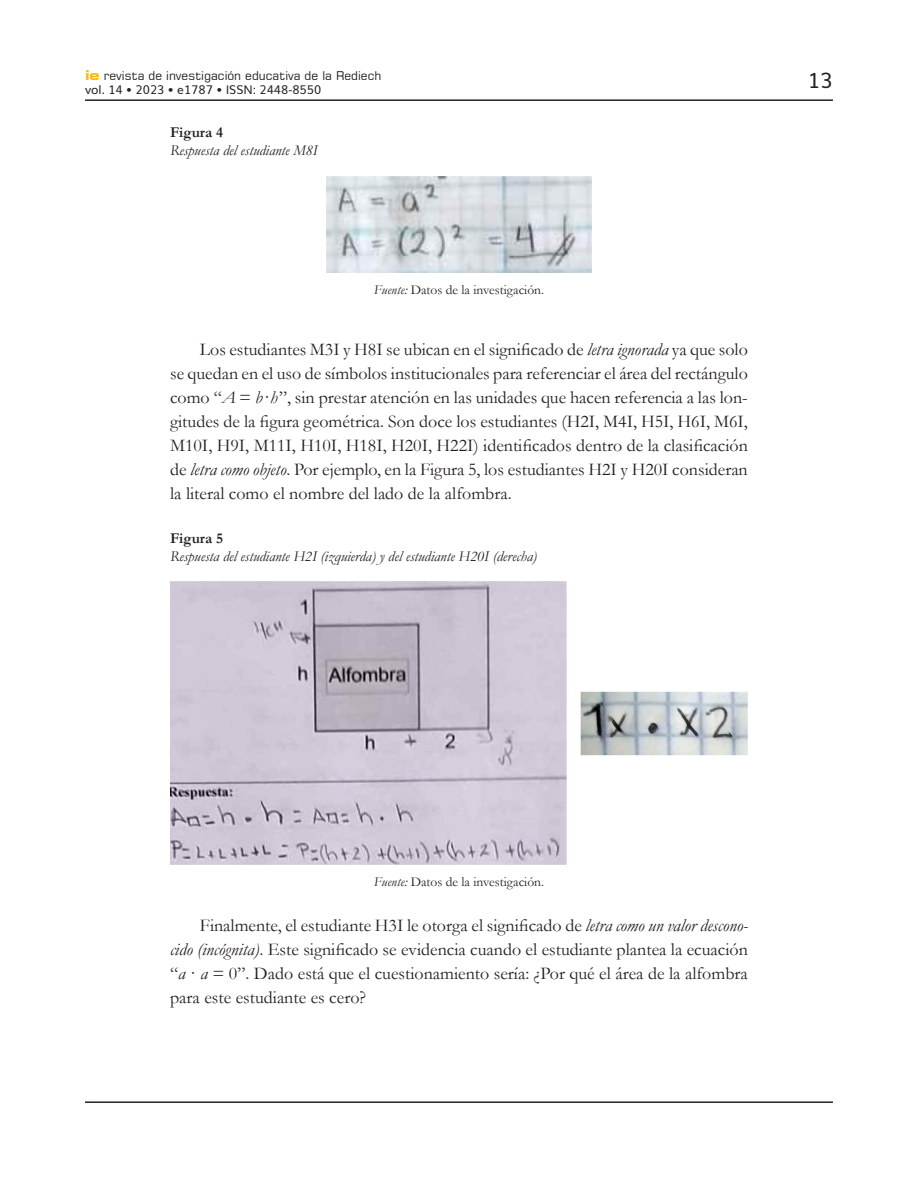
<style>
.page{position:relative;width:918px;height:1188px;background:#fff}
.page>*{position:absolute;margin:0;border:0;box-sizing:border-box;transform-origin:0 0}
.t1{font:21px "Muli";color:#231f20}
.Cuerpo{font:18px/24px "Garamond";color:#231f20;text-align:justify}
.Figura-Down{font:italic 15px "Garamond";color:#231f20}
.Figura-Up{font:700 15px "Garamond";color:#231f20}
.Figura-Fuente{font:13.5px "Garamond";color:#231f20}
.t2{font:12px "Square 721 BT";color:#231f20}
.t3{font:12px "Muli";color:#231f20}
.s1{font-weight:700;font-stretch:expanded;font-size:13.5px;color:#fcb814}
.s2{font-style:italic}
</style>
<div class="page">
<hr style="left:85px;top:99px;width:748px;height:2px;background:#231f20">
<hr style="left:85px;top:1101px;width:748px;height:2px;background:#231f20">
<img style="left:326px;top:176px;width:266px;height:96px">
<img style="left:170px;top:582px;width:578px;height:282px">
<p class="t2" style="left:85px;top:68px;width:298px"><span class="s1">ie</span> revista de investigación educativa de la Rediech</p>
<p class="t3" style="left:85px;top:80px;width:238px">vol. 14 • 2023 • e1787 • ISSN: 2448-8550</p>
<p class="Figura-Up" style="left:170px;top:122px;width:54px">Figura 4</p>
<p class="Figura-Down" style="left:170px;top:140px;width:149px">Respuesta del estudiante M8I</p>
<p class="Figura-Fuente" style="left:374px;top:281px;width:172px"><span class="s2">Fuente:</span> Datos de la investigación.</p>
<p class="Cuerpo" style="left:170px;top:337px;width:579px;text-indent:30px">Los estudiantes M3I y H8I se ubican en el significado de <span class="s2">letra ignorada</span> ya que solo se quedan en el uso de símbolos institucionales para referenciar el área del rectángulo como “<span class="s2">A</span> = <span class="s2">b</span>·<span class="s2">h</span>”, sin prestar atención en las unidades que hacen referencia a las lon&shy;gitudes de la figura geométrica. Son doce los estudiantes (H2I, M4I, H5I, H6I, M6I, M10I, H9I, M11I, H10I, H18I, H20I, H22I) identificados dentro de la clasificación de <span class="s2">letra como objeto</span>. Por ejemplo, en la Figura 5, los estudiantes H2I y H20I consideran la literal como el nombre del lado de la alfombra.</p>
<p class="Figura-Up" style="left:170px;top:528px;width:54px">Figura 5</p>
<p class="Figura-Down" style="left:170px;top:546px;width:368px">Respuesta del estudiante H2I (izquierda) y del estudiante H20I (derecha)</p>
<p class="t1" style="left:808px;top:64px;width:27px">13</p>
<p class="Figura-Fuente" style="left:374px;top:873px;width:172px"><span class="s2">Fuente:</span> Datos de la investigación.</p>
<p class="Cuerpo" style="left:170px;top:913px;width:579px;text-indent:30px">Finalmente, el estudiante H3I le otorga el significado de <span class="s2">letra como un valor descono&shy;cido (incógnita)</span>. Este significado se evidencia cuando el estudiante plantea la ecuación “<span class="s2">a</span> · <span class="s2">a</span> = 0”. Dado está que el cuestionamiento sería: ¿Por qué el área de la alfombra para este estudiante es cero?</p>
</div>
